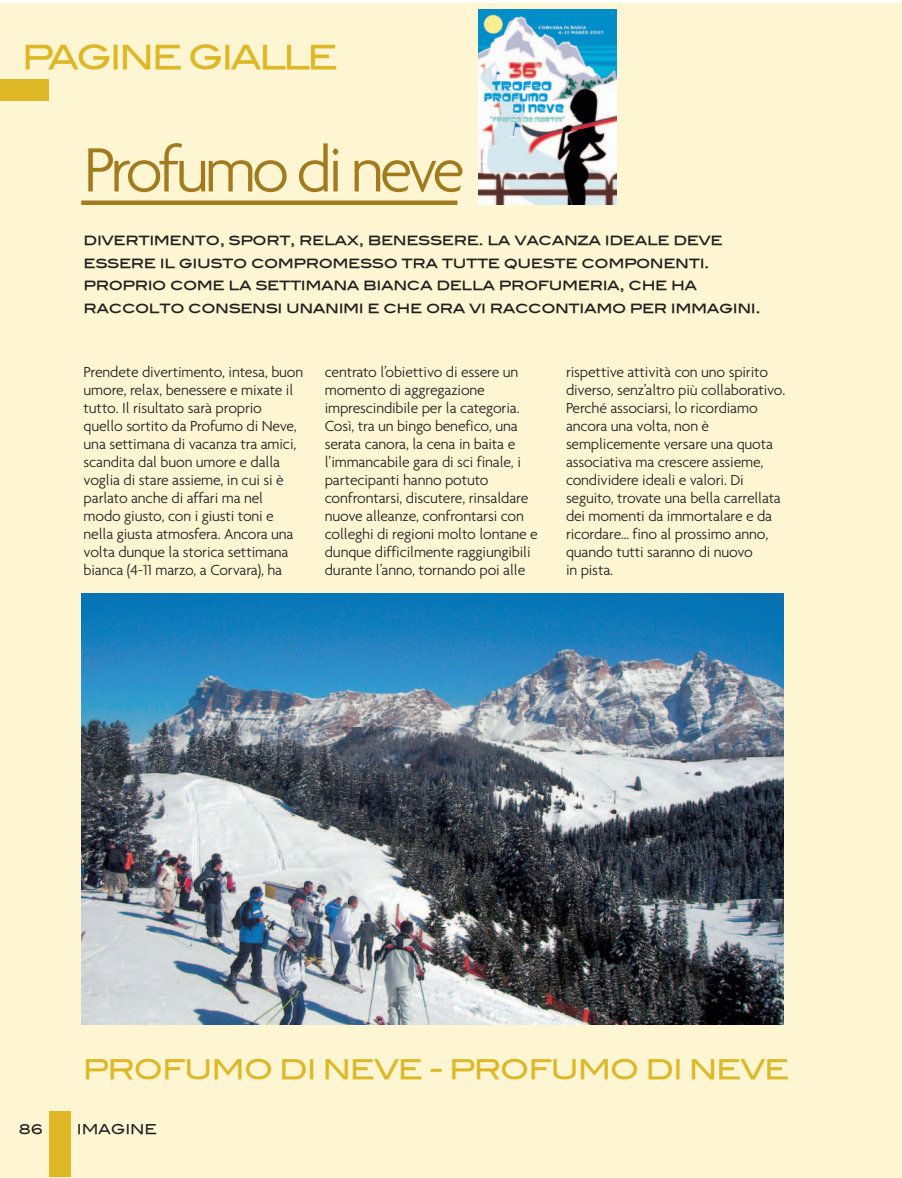
<style>
.page{position:relative;width:902px;height:1178px;background:#fff}
.page>*{position:absolute;margin:0;border:0;box-sizing:border-box;transform-origin:0 0}
.t1{font:300 67.5px "Agenda";letter-spacing:-.065em;color:#a27b1e}
.t2{font:500 33px "Blair Md ITCTT";letter-spacing:-.085em;color:#ddb725}
.t3{font:500 27px "Blair Md ITCTT";letter-spacing:-.04em;color:#ddb725}
.t4{font:300 15.75px/18px "Agenda";letter-spacing:-.01em;color:#231f20}
.t5{font:500 15px/22.5px "Blair Md ITCTT";letter-spacing:-.03em;color:#231f20}
.t6{font:500 13.5px "Blair Md ITCTT";letter-spacing:-.01em;color:#231f20}
</style>
<div class="page">
<div style="left:0;top:4px;width:901px;height:1174px;background:#fef5d2"></div>
<div style="left:0;top:79px;width:49px;height:22px;background:#ddb725"></div>
<div style="left:49px;top:1111px;width:22px;height:65px;background:#ddb725"></div>
<div style="left:81px;top:200px;width:376px;height:5px;background:#a27b1e"></div>
<img style="left:81px;top:594px;width:702px;height:430px">
<img style="left:478px;top:10px;width:138px;height:195px">
<h2 class="t2" style="left:22px;top:37px;width:318px">PAGINE GIALLE</h2>
<h1 class="t1" style="left:84px;top:143px;width:382px">Profumo di neve</h1>
<p class="t5" style="left:84px;top:228px;width:678px">divertimento, sport, relax, benessere. la vacanza ideale deve essere il giusto compromesso tra tutte queste componenti. proprio come la settimana bianca della profumeria, che ha raccolto consensi unanimi e che ora vi raccontiamo per immagini.</p>
<p class="t4" style="left:84px;top:365px;width:221px">Prendete divertimento, intesa, buon umore, relax, benessere e mixate il tutto. Il risultato sarà proprio quello sortito da Profumo di Neve, una settimana di vacanza tra amici, scandita dal buon umore e dalla voglia di stare assieme, in cui si è parlato anche di affari ma nel modo giusto, con i giusti toni e nella giusta atmosfera. Ancora una volta dunque la storica settimana bianca (4-11 marzo, a Corvara), ha</p>
<p class="t4" style="left:325px;top:365px;width:214px">centrato l’obiettivo di essere un momento di aggregazione imprescindibile per la categoria.<br>Così, tra un bingo benefico, una serata canora, la cena in baita e l’immancabile gara di sci finale, i partecipanti hanno potuto confrontarsi, discutere, rinsaldare nuove alleanze, confrontarsi con colleghi di regioni molto lontane e dunque difficilmente raggiungibili durante l’anno, tornando poi alle</p>
<p class="t4" style="left:565px;top:365px;width:221px">rispettive attività con uno spirito diverso, senz’altro più collaborativo.<br>Perché associarsi, lo ricordiamo ancora una volta, non è semplicemente versare una quota associativa ma crescere assieme, condividere ideali e valori. Di seguito, trovate una bella carrellata dei momenti da immortalare e da ricordare… fino al prossimo anno, quando tutti saranno di nuovo<br>in pista.</p>
<h3 class="t3" style="left:83px;top:1053px;width:707px">PROFUMO DI NEVE - PROFUMO DI NEVE</h3>
<p class="t6" style="left:19px;top:1121px;width:26px">86</p>
<p class="t6" style="left:77px;top:1121px;width:82px">IMAGINE</p>
</div>
